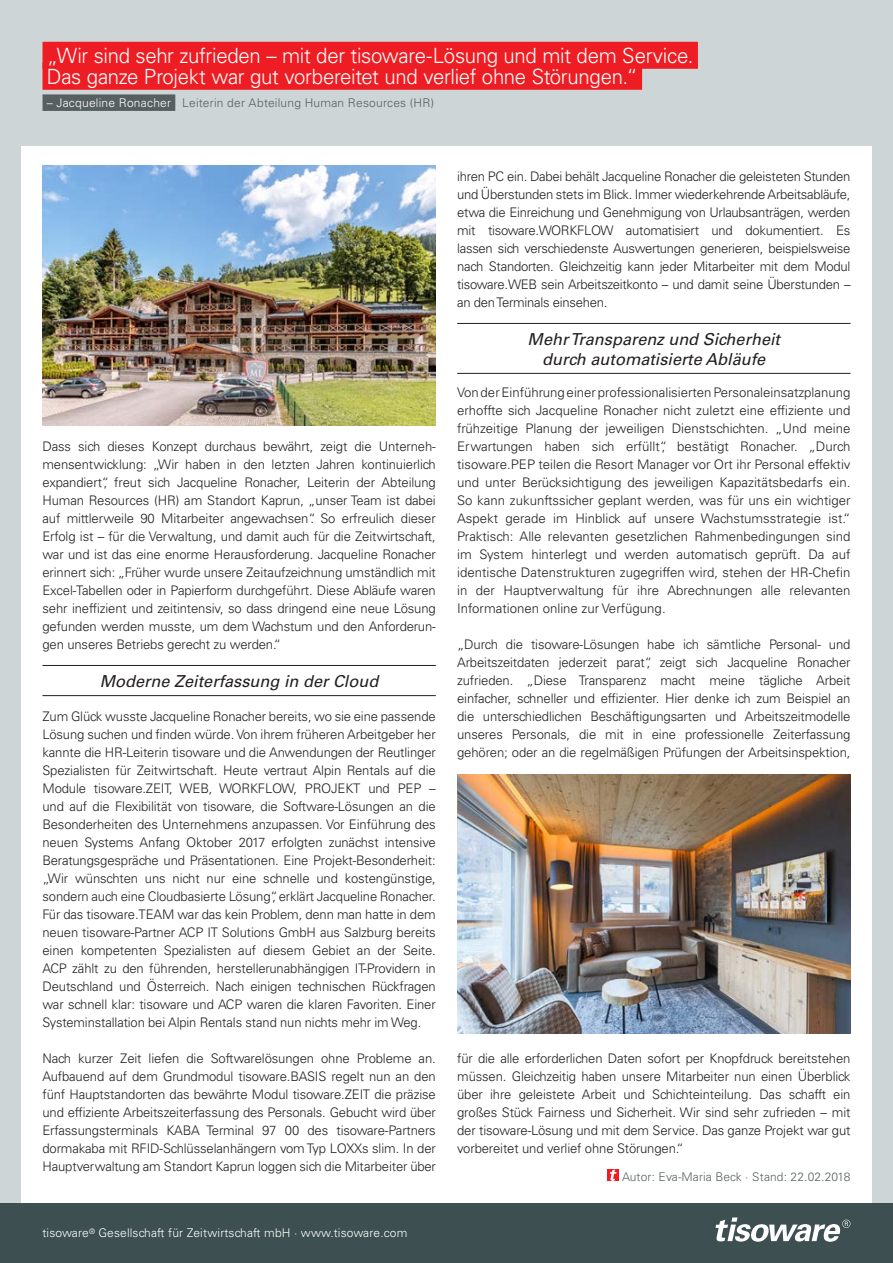
<style>
.page{position:relative;width:893px;height:1263px;background:#cdd5d7}
.page>*{position:absolute;margin:0;border:0;box-sizing:border-box;transform-origin:0 0}
.t1{font:300 21px/21px "Univers LT Std";letter-spacing:-.015em;color:#fff}
.t2{font:italic 16.5px/19.8px "Univers LT Std";color:#231f20;text-align:center}
.t3{font:300 13.2px/18px "Univers LT Std";letter-spacing:-.01em;color:#231f20;text-align:justify}
.t4{font:300 12px "Univers LT Std";letter-spacing:.015em;color:#576061}
.t5{font:300 12px "Univers LT Std";letter-spacing:.01em;color:#fff}
.s1{color:#fff}
</style>
<div class="page">
<div style="left:21px;top:147px;width:851px;height:1063px;background:#fff"></div>
<img style="left:43px;top:166px;width:393px;height:259px">
<img style="left:457px;top:774px;width:393px;height:260px">
<div style="left:608px;top:1169px;width:11px;height:11px;background:#ee1d23"></div>
<svg style="left:610px;top:1169px;width:6px;height:12px"></svg>
<hr style="left:457px;top:323px;width:393px;height:1px;background:#231f20">
<hr style="left:457px;top:373px;width:393px;height:1px;background:#231f20">
<hr style="left:42px;top:665px;width:394px;height:1px;background:#231f20">
<hr style="left:42px;top:695px;width:394px;height:1px;background:#231f20">
<div style="left:43px;top:42px;width:655px;height:27px;background:#ee1d23"></div>
<div style="left:43px;top:63px;width:599px;height:27px;background:#ee1d23"></div>
<div style="left:43px;top:94px;width:132px;height:17px;background:#576061"></div>
<div style="left:0;top:1203px;width:893px;height:60px;background:#3d4f51"></div>
<svg style="left:715px;top:1217px;width:135px;height:25px"></svg>
<h1 class="t1" style="left:47px;top:45px;width:648px">„Wir sind sehr zufrieden – mit der tisoware-Lösung und mit dem Service.<br>Das ganze Projekt war gut vorbereitet und verlief ohne Störungen.“</h1>
<p class="t4" style="left:47px;top:95px;width:389px"><span class="s1">– Jacqueline Ronacher</span> Leiterin der Abteilung Human Resources (HR)</p>
<p class="t3" style="left:42px;top:437px;width:395px">Dass sich dieses Konzept durchaus bewährt, zeigt die Unterneh&shy;mensentwicklung: „Wir haben in den letzten Jahren kontinuierlich expandiert“, freut sich Jacqueline Ronacher, Leiterin der Abteilung Human Resources (HR) am Standort Kaprun, „unser Team ist dabei auf mittlerweile 90 Mitarbeiter angewachsen“. So erfreulich dieser Erfolg ist – für die Verwaltung, und damit auch für die Zeitwirtschaft, war und ist das eine enorme Herausforderung. Jacqueline Ronacher erinnert sich: „Früher wurde unsere Zeitaufzeichnung umständlich mit Excel-Tabellen oder in Papierform durchgeführt. Diese Abläufe waren sehr ineffizient und zeitintensiv, so dass dringend eine neue Lösung gefunden werden musste, um dem Wachstum und den Anforderun&shy;gen unseres Betriebs gerecht zu werden.“</p>
<p class="t2" style="left:100px;top:671px;width:280px">Moderne Zeiterfassung in der Cloud</p>
<p class="t3" style="left:42px;top:707px;width:395px">Zum Glück wusste Jacqueline Ronacher bereits, wo sie eine passende Lösung suchen und finden würde. Von ihrem früheren Arbeitgeber her kannte die HR-Leiterin tisoware und die Anwendungen der Reutlinger Spezialisten für Zeitwirtschaft. Heute vertraut Alpin Rentals auf die Module tisoware.ZEIT, WEB, WORKFLOW, PROJEKT und PEP – und auf die Flexibilität von tisoware, die Software-Lösungen an die Besonderheiten des Unternehmens anzupassen. Vor Einführung des neuen Systems Anfang Oktober 2017 erfolgten zunächst intensive Beratungsgespräche und Präsentationen. Eine Projekt-Besonderheit: „Wir wünschten uns nicht nur eine schnelle und kostengünstige, sondern auch eine Cloudbasierte Lösung“, erklärt Jacqueline Ronacher.<br>Für das tisoware.TEAM war das kein Problem, denn man hatte in dem neuen tisoware-Partner ACP IT Solutions GmbH aus Salzburg bereits einen kompetenten Spezialisten auf diesem Gebiet an der Seite.<br>ACP zählt zu den führenden, herstellerunabhängigen IT-Providern in Deutschland und Österreich. Nach einigen technischen Rückfragen war schnell klar: tisoware und ACP waren die klaren Favoriten. Einer Systeminstallation bei Alpin Rentals stand nun nichts mehr im Weg.</p>
<p class="t3" style="left:42px;top:1049px;width:395px">Nach kurzer Zeit liefen die Softwarelösungen ohne Probleme an.<br>Aufbauend auf dem Grundmodul tisoware.BASIS regelt nun an den fünf Hauptstandorten das bewährte Modul tisoware.ZEIT die präzise und effiziente Arbeitszeiterfassung des Personals. Gebucht wird über Erfassungsterminals KABA Terminal 97 00 des tisoware-Partners dormakaba mit RFID-Schlüsselanhängern vom Typ LOXXs slim. In der Hauptverwaltung am Standort Kaprun loggen sich die Mitarbeiter über</p>
<p class="t5" style="left:43px;top:1226px;width:366px">tisoware<sup>®</sup> Gesellschaft für Zeitwirtschaft mbH · www.tisoware.com</p>
<p class="t3" style="left:457px;top:167px;width:395px">ihren PC ein. Dabei behält Jacqueline Ronacher die geleisteten Stunden und Überstunden stets im Blick. Immer wiederkehrende Arbeitsabläufe, etwa die Einreichung und Genehmigung von Urlaubsanträgen, werden mit tisoware.WORKFLOW automatisiert und dokumentiert. Es lassen sich verschiedenste Auswertungen generieren, beispielsweise nach Standorten. Gleichzeitig kann jeder Mitarbeiter mit dem Modul tisoware.WEB sein Arbeitszeitkonto – und damit seine Überstunden – an den Terminals einsehen.</p>
<p class="t2" style="left:528px;top:329px;width:254px">Mehr Transparenz und Sicherheit durch automatisierte Abläufe</p>
<p class="t3" style="left:457px;top:383px;width:395px">Von der Einführung einer professionalisierten Personaleinsatzplanung erhoffte sich Jacqueline Ronacher nicht zuletzt eine effiziente und frühzeitige Planung der jeweiligen Dienstschichten. „Und meine Erwartungen haben sich erfüllt“, bestätigt Ronacher. „Durch tisoware.PEP teilen die Resort Manager vor Ort ihr Personal effektiv und unter Berücksichtigung des jeweiligen Kapazitätsbedarfs ein.<br>So kann zukunftssicher geplant werden, was für uns ein wichtiger Aspekt gerade im Hinblick auf unsere Wachstumsstrategie ist.“ Praktisch: Alle relevanten gesetzlichen Rahmenbedingungen sind im System hinterlegt und werden automatisch geprüft. Da auf identische Datenstrukturen zugegriffen wird, stehen der HR-Chefin in der Hauptverwaltung für ihre Abrechnungen alle relevanten Informationen online zur Verfügung.</p>
<p class="t3" style="left:457px;top:635px;width:395px">„Durch die tisoware-Lösungen habe ich sämtliche Personal- und Arbeitszeitdaten jederzeit parat“, zeigt sich Jacqueline Ronacher zufrieden. „Diese Transparenz macht meine tägliche Arbeit einfacher, schneller und effizienter. Hier denke ich zum Beispiel an die unterschiedlichen Beschäftigungsarten und Arbeitszeitmodelle unseres Personals, die mit in eine professionelle Zeiterfassung gehören; oder an die regelmäßigen Prüfungen der Arbeitsinspektion,</p>
<p class="t3" style="left:457px;top:1049px;width:395px">für die alle erforderlichen Daten sofort per Knopfdruck bereitstehen müssen. Gleichzeitig haben unsere Mitarbeiter nun einen Überblick über ihre geleistete Arbeit und Schichteinteilung. Das schafft ein großes Stück Fairness und Sicherheit. Wir sind sehr zufrieden – mit der tisoware-Lösung und mit dem Service. Das ganze Projekt war gut vorbereitet und verlief ohne Störungen.“</p>
<p class="t4" style="left:622px;top:1169px;width:230px">Autor: Eva-Maria Beck ∙ Stand: 22.02.2018</p>
</div>
